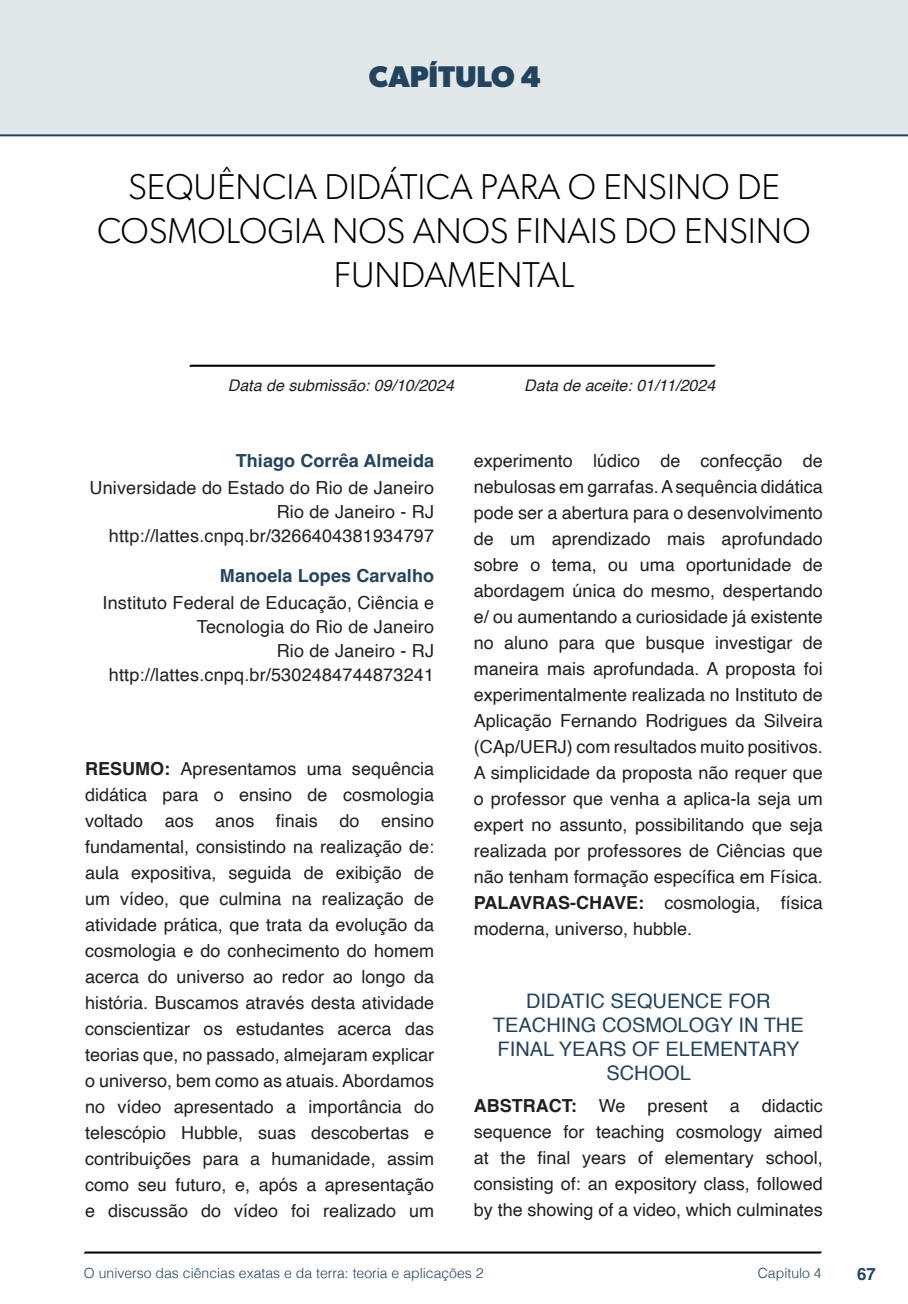
<style>
.page{position:relative;width:908px;height:1304px;background:#fff}
.page>*{position:absolute;margin:0;border:0;box-sizing:border-box;transform-origin:0 0}
.nome_artigos{font:300 36px/44px "Gibson";color:#000;text-align:center}
.capítulos{font:700 30px "Gibson";color:#23445f}
.título_Inglês{font:20px/24px "Helvetica";color:#23445f;text-align:center}
.Resumos_e_PC_TXT{font:18px/26px "Helvetica";color:#231f20;text-align:justify}
.info_autores{font:18px/24px "Helvetica";letter-spacing:.01em;color:#231f20;text-align:right}
.nome_autores{font:700 18px "Helvetica";letter-spacing:.005em;color:#23445f}
.t1{font:700 16.8px "Helvetica";color:#23445f}
.data{font:italic 16px "Helvetica";color:#231f20}
.t2{font:300 14px "Helvetica";color:#23445f}
.s1{font-weight:700}
</style>
<div class="page">
<svg style="left:84px;top:1251px;width:737px;height:3px;background:#515151"></svg>
<div style="left:0;top:0;width:907px;height:136px;background:#e2e7e9"></div>
<div style="left:44px;top:72px;width:68px;height:61px;background:#e2e7e9"></div>
<svg style="left:189px;top:364px;width:526px;height:3px;background:#4f4f4f"></svg>
<p class="capítulos" style="left:369px;top:58px;width:173px">CAPÍTULO 4</p>
<p class="nome_artigos" style="left:97px;top:164px;width:714px">SEQUÊNCIA DIDÁTICA PARA O ENSINO DE<br>COSMOLOGIA NOS ANOS FINAIS DO ENSINO<br>FUNDAMENTAL</p>
<p class="data" style="left:228px;top:373px;width:227px">Data de submissão: 09/10/2024</p>
<p class="data" style="left:524px;top:373px;width:192px">Data de aceite: 01/11/2024</p>
<p class="nome_autores" style="left:236px;top:450px;width:200px">Thiago Corrêa Almeida</p>
<p class="info_autores" style="left:89px;top:477px;width:346px">Universidade do Estado do Rio de Janeiro</p>
<p class="info_autores" style="left:276px;top:501px;width:159px">Rio de Janeiro - RJ</p>
<p class="info_autores" style="left:109px;top:525px;width:326px">http://lattes.cnpq.br/3266404381934797</p>
<p class="nome_autores" style="left:220px;top:564px;width:215px">Manoela Lopes Carvalho</p>
<p class="info_autores" style="left:102px;top:591px;width:333px">Instituto Federal de Educação, Ciência e<br>Tecnologia do Rio de Janeiro</p>
<p class="info_autores" style="left:276px;top:639px;width:159px">Rio de Janeiro - RJ</p>
<p class="info_autores" style="left:109px;top:663px;width:326px">http://lattes.cnpq.br/5302484744873241</p>
<p class="Resumos_e_PC_TXT" style="left:85px;top:756px;width:350px"><span class="s1">RESUMO:</span> Apresentamos uma sequência didática para o ensino de cosmologia voltado aos anos finais do ensino fundamental, consistindo na realização de: aula expositiva, seguida de exibição de um vídeo, que culmina na realização de atividade prática, que trata da evolução da cosmologia e do conhecimento do homem acerca do universo ao redor ao longo da história. Buscamos através desta atividade conscientizar os estudantes acerca das teorias que, no passado, almejaram explicar o universo, bem como as atuais. Abordamos no vídeo apresentado a importância do telescópio Hubble, suas descobertas e contribuições para a humanidade, assim como seu futuro, e, após a apresentação e discussão do vídeo foi realizado um</p>
<p class="Resumos_e_PC_TXT" style="left:473px;top:448px;width:350px">experimento lúdico de confecção de nebulosas em garrafas. A sequência didática pode ser a abertura para o desenvolvimento de um aprendizado mais aprofundado sobre o tema, ou uma oportunidade de abordagem única do mesmo, despertando e/ ou aumentando a curiosidade já existente no aluno para que busque investigar de maneira mais aprofundada. A proposta foi experimentalmente realizada no Instituto de Aplicação Fernando Rodrigues da Silveira (CAp/UERJ) com resultados muito positivos.<br>A simplicidade da proposta não requer que o professor que venha a aplica-la seja um expert no assunto, possibilitando que seja realizada por professores de Ciências que não tenham formação específica em Física.</p>
<p class="Resumos_e_PC_TXT" style="left:473px;top:890px;width:350px"><span class="s1">PALAVRAS-CHAVE:</span> cosmologia, física moderna, universo, hubble.</p>
<p class="título_Inglês" style="left:492px;top:990px;width:312px">DIDATIC SEQUENCE FOR<br>TEACHING COSMOLOGY IN THE<br>FINAL YEARS OF ELEMENTARY<br>SCHOOL</p>
<p class="Resumos_e_PC_TXT" style="left:473px;top:1093px;width:350px"><span class="s1">ABSTRACT:</span> We present a didactic sequence for teaching cosmology aimed at the final years of elementary school, consisting of: an expository class, followed by the showing of a video, which culminates</p>
<p class="t2" style="left:84px;top:1261px;width:401px">O universo das ciências exatas e da terra: teoria e aplicações 2</p>
<p class="t2" style="left:757px;top:1261px;width:65px">Capítulo 4</p>
<p class="t1" style="left:856px;top:1264px;width:20px">67</p>
</div>
